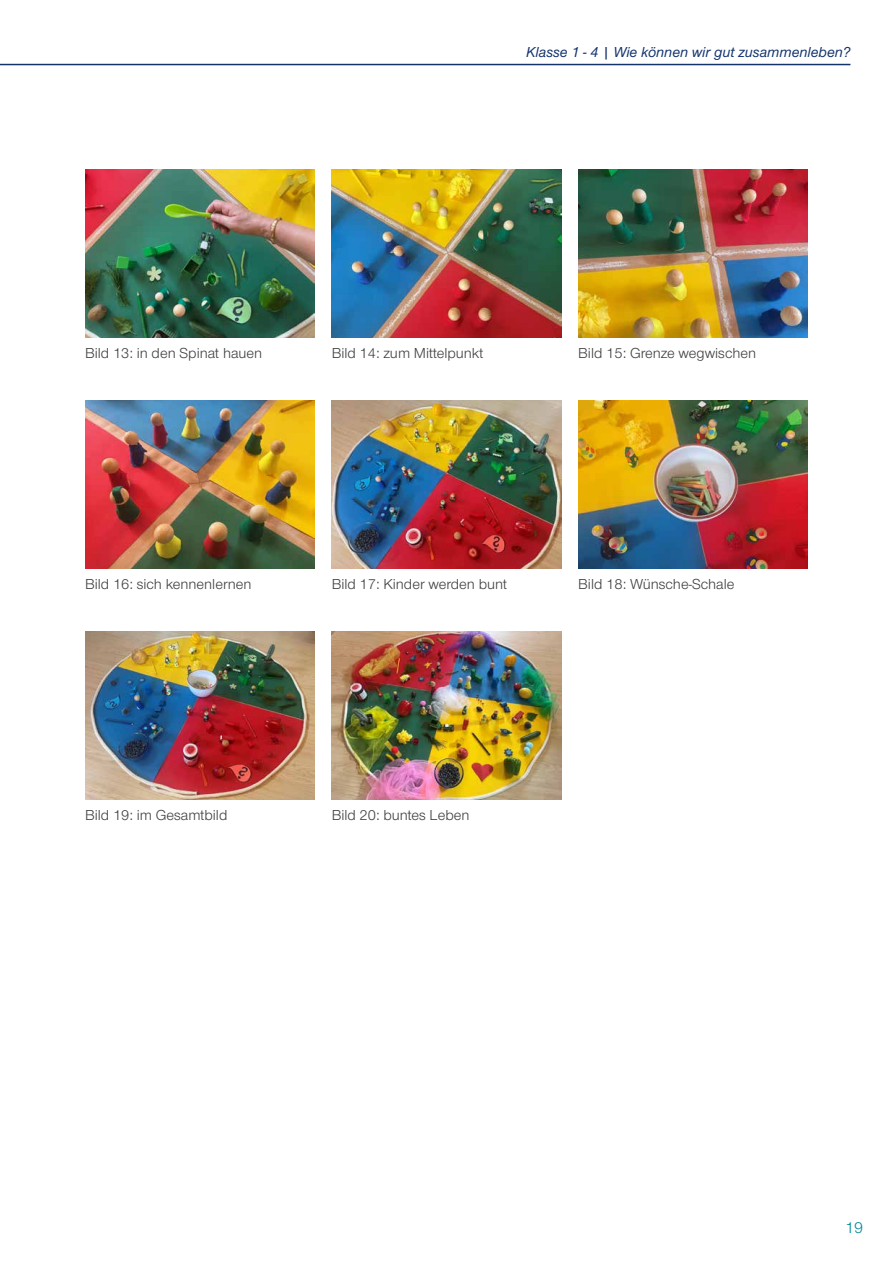
<style>
.page{position:relative;width:893px;height:1263px;background:#fff}
.page>*{position:absolute;margin:0;border:0;box-sizing:border-box;transform-origin:0 0}
.t1{font:16.5px "Nordelbica";color:#089}
.t2{font:15px "Nordelbica";color:#3c3c3b}
.t3{font:italic 500 15px "Nordelbica";color:#13336d}
</style>
<div class="page">
<hr style="left:0;top:64px;width:850px;height:1px;background:#13336d">
<img style="left:85px;top:169px;width:230px;height:168px">
<img style="left:85px;top:400px;width:230px;height:168px">
<img style="left:85px;top:632px;width:230px;height:168px">
<img style="left:578px;top:169px;width:230px;height:168px">
<img style="left:578px;top:400px;width:230px;height:168px">
<img style="left:332px;top:169px;width:229px;height:168px">
<img style="left:332px;top:400px;width:229px;height:168px">
<img style="left:332px;top:631px;width:229px;height:168px">
<p class="t3" style="left:526px;top:44px;width:326px">Klasse 1 - 4 | Wie können wir gut zusammenleben?</p>
<p class="t2" style="left:85px;top:345px;width:179px">Bild 13: in den Spinat hauen</p>
<p class="t2" style="left:332px;top:345px;width:153px">Bild 14: zum Mittelpunkt</p>
<p class="t2" style="left:578px;top:345px;width:179px">Bild 15: Grenze wegwischen</p>
<p class="t2" style="left:85px;top:576px;width:168px">Bild 16: sich kennenlernen</p>
<p class="t2" style="left:332px;top:576px;width:177px">Bild 17: Kinder werden bunt</p>
<p class="t2" style="left:578px;top:576px;width:158px">Bild 18: Wünsche-Schale</p>
<p class="t2" style="left:85px;top:807px;width:144px">Bild 19: im Gesamtbild</p>
<p class="t2" style="left:332px;top:807px;width:139px">Bild 20: buntes Leben</p>
<p class="t1" style="left:845px;top:1218px;width:20px">19</p>
</div>
